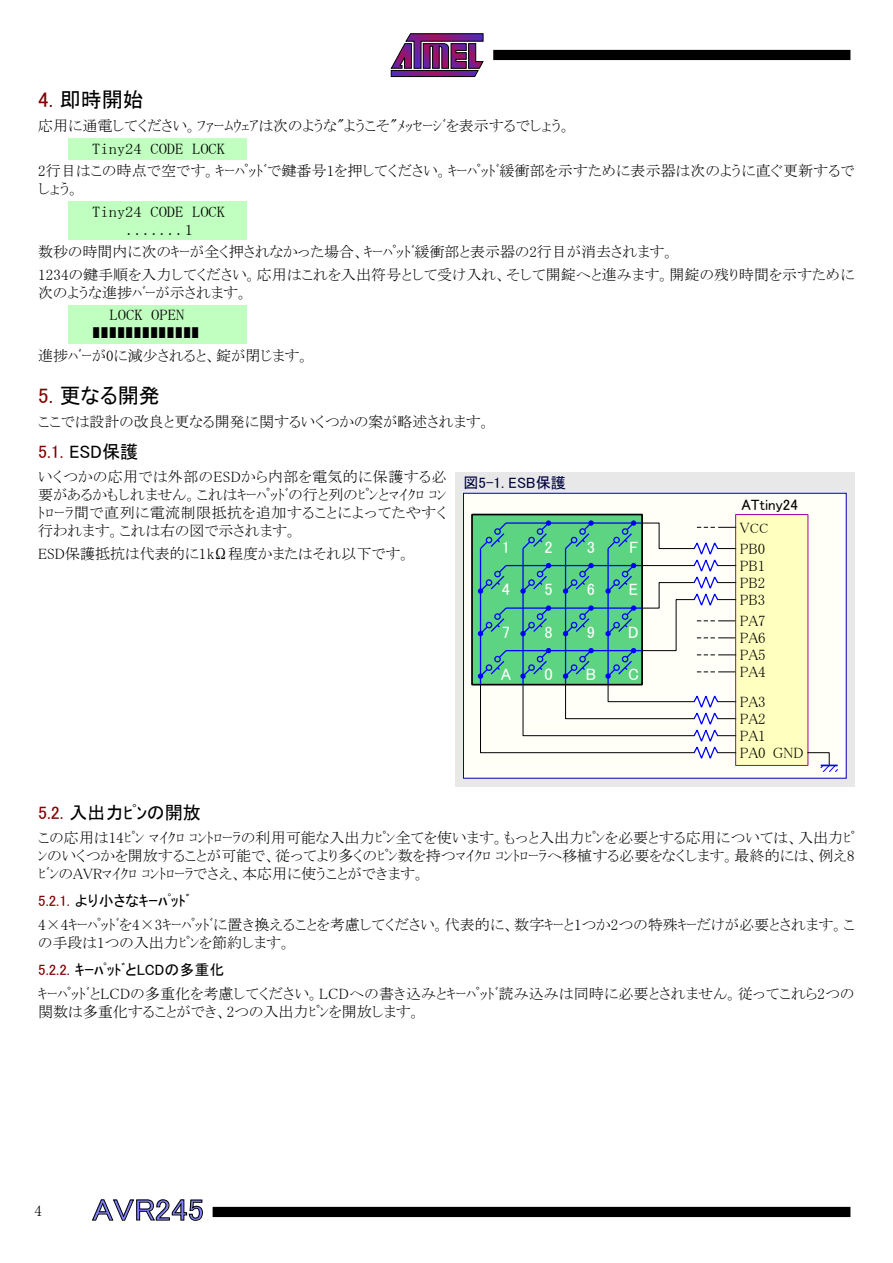
<style>
.page{position:relative;width:893px;height:1263px;background:#fff}
.page>*{position:absolute;margin:0;border:0;box-sizing:border-box;transform-origin:0 0}
.t1{font:30px "MS P Gothic";color:#8080ff;scale:1.1 1}
.t2{font:21px "MS P Gothic";color:#000}
.t3{font:18px "MS P Gothic";color:#000}
.t4{font:16.5px "MS P Gothic";color:#fff}
.t5{font:15px/18px "MS P Mincho";color:#000;text-align:justify}
.t6{font:15px "MS P Gothic";color:#000}
.t7{font:15px/18px "MS Mincho";color:#000;text-align:center;scale:1.1 1}
.t8{font:15px "MS Mincho";color:#000;scale:.55 1}
.t9{font:15px "MS P Gothic";color:#000040}
.t10{font:13.5px "MS P Mincho";color:#000}
.s1{color:#800000}
.s2{font-size:15px}
</style>
<div class="page">
<svg style="left:390px;top:33px;width:94px;height:44px"></svg>
<div style="left:493px;top:50px;width:357px;height:10px;background:#000"></div>
<div style="left:213px;top:1207px;width:637px;height:10px;background:#000"></div>
<svg style="left:92px;top:1199px;width:111px;height:22px"></svg>
<div style="left:68px;top:138px;width:179px;height:21px;background:#c0ffc0"></div>
<div style="left:68px;top:202px;width:179px;height:38px;background:#c0ffc0"></div>
<div style="left:68px;top:305px;width:179px;height:38px;background:#c0ffc0"></div>
<div style="left:455px;top:472px;width:400px;height:315px;background:#e8e8e8"></div>
<div style="left:463px;top:493px;width:383px;height:285px;background:#fffff7"></div>
<div style="left:463px;top:493px;width:384px;height:286px;border:1px solid #0000c0"></div>
<div style="left:472px;top:514px;width:170px;height:171px;background:#5cd481"></div>
<div style="left:471px;top:514px;width:172px;height:171px;border:2px solid #000"></div>
<div style="left:736px;top:514px;width:72px;height:251px;background:#ffffc0"></div>
<svg style="left:807px;top:752px;width:31px;height:20px"></svg>
<svg style="left:478px;top:520px;width:258px;height:242px"></svg>
<h2 class="t2" style="left:38px;top:89px;width:107px"><span class="s1">4.</span> 即時開始</h2>
<p class="t5" style="left:38px;top:117px;width:534px">応用に通電してください。ﾌｧｰﾑｳｪｱは次のような"ようこそ"ﾒｯｾｰｼﾞを表示するでしょう。</p>
<p class="t7" style="left:92px;top:139px;width:122px">Tiny24 CODE LOCK</p>
<p class="t5" style="left:38px;top:162px;width:818px">2行目はこの時点で空です。ｷｰﾊﾟｯﾄﾞで鍵番号1を押してください。ｷｰﾊﾟｯﾄﾞ緩衝部を示すために表示器は次のように直ぐ更新するでしょう。</p>
<p class="t7" style="left:92px;top:202px;width:122px">Tiny24 CODE LOCK .......1</p>
<p class="t5" style="left:38px;top:241px;width:818px;line-height:22.5px">数秒の時間内に次のｷｰが全く押されなかった場合、ｷｰﾊﾟｯﾄﾞ緩衝部と表示器の2行目が消去されます。<br>1234の鍵手順を入力してください。応用はこれを入出符号として受け入れ、そして開錠へと進みます。開錠の残り時間を示すために</p>
<p class="t5" style="left:38px;top:283px;width:211px">次のような進捗ﾊﾞｰが示されます。</p>
<p class="t7" style="left:110px;top:306px;width:69px">LOCK OPEN</p>
<p class="t8" style="left:92px;top:325px;width:197px">■■■■■■■■■■■■■</p>
<p class="t5" style="left:38px;top:346px;width:273px">進捗ﾊﾞｰが0に減少されると、錠が閉じます。</p>
<h2 class="t2" style="left:38px;top:385px;width:123px"><span class="s1">5.</span> 更なる開発</h2>
<p class="t5" style="left:38px;top:412px;width:454px">ここでは設計の改良と更なる開発に関するいくつかの案が略述されます。</p>
<p class="t3" style="left:38px;top:443px;width:101px"><span class="s1">5.1.</span> ESD保護</p>
<p class="t5" style="left:38px;top:468px;width:410px">いくつかの応用では外部のESDから内部を電気的に保護する必要があるかもしれません。これはｷｰﾊﾟｯﾄﾞの行と列のﾋﾟﾝとﾏｲｸﾛ ｺﾝﾄﾛｰﾗ間で直列に電流制限抵抗を追加することによってたやすく行われます。これは右の図で示されます。</p>
<p class="t5" style="left:38px;top:544px;width:374px">ESD保護抵抗は代表的に1kΩ程度かまたはそれ以下です。</p>
<p class="t9" style="left:463px;top:475px;width:104px">図5-1. ESB保護</p>
<p class="t6" style="left:741px;top:497px;width:58px">ATtiny24</p>
<p class="t5" style="left:740px;top:540px;width:27px">PB0</p>
<p class="t10" style="left:740px;top:521px;width:30px"><span class="s2">V</span>CC</p>
<p class="t4" style="left:502px;top:539px;width:10px">1</p>
<p class="t4" style="left:544px;top:539px;width:10px">2</p>
<p class="t4" style="left:587px;top:539px;width:10px">3</p>
<p class="t4" style="left:629px;top:539px;width:11px">F</p>
<p class="t4" style="left:502px;top:581px;width:10px">4</p>
<p class="t4" style="left:544px;top:581px;width:10px">5</p>
<p class="t4" style="left:587px;top:581px;width:10px">6</p>
<p class="t4" style="left:629px;top:581px;width:11px">E</p>
<p class="t4" style="left:502px;top:624px;width:10px">7</p>
<p class="t4" style="left:544px;top:624px;width:10px">8</p>
<p class="t4" style="left:587px;top:624px;width:10px">9</p>
<p class="t4" style="left:628px;top:624px;width:12px">D</p>
<p class="t4" style="left:501px;top:666px;width:12px">A</p>
<p class="t4" style="left:544px;top:666px;width:10px">0</p>
<p class="t4" style="left:586px;top:666px;width:12px">B</p>
<p class="t4" style="left:628px;top:666px;width:12px">C</p>
<p class="t5" style="left:740px;top:557px;width:27px;line-height:17px">PB1<br>PB2<br>PB3</p>
<p class="t5" style="left:740px;top:612px;width:27px;line-height:17px">PA7<br>PA6<br>PA5<br>PA4</p>
<p class="t5" style="left:740px;top:693px;width:27px;line-height:17px">PA3<br>PA2<br>PA1<br>PA0</p>
<p class="t5" style="left:773px;top:744px;width:32px">GND</p>
<p class="t3" style="left:38px;top:804px;width:164px"><span class="s1">5.2.</span> 入出力ﾋﾟﾝの開放</p>
<p class="t5" style="left:38px;top:829px;width:818px">この応用は14ﾋﾟﾝ ﾏｲｸﾛ ｺﾝﾄﾛｰﾗの利用可能な入出力ﾋﾟﾝ全てを使います。もっと入出力ﾋﾟﾝを必要とする応用については、入出力ﾋﾟﾝのいくつかを開放することが可能で、従ってより多くのﾋﾟﾝ数を持つﾏｲｸﾛ ｺﾝﾄﾛｰﾗへ移植する必要をなくします。最終的には、例え8ﾋﾞﾝのAVRﾏｲｸﾛ ｺﾝﾄﾛｰﾗでさえ、本応用に使うことができます。</p>
<p class="t6" style="left:38px;top:893px;width:153px"><span class="s1">5.2.1.</span> より小さなｷｰﾊﾟｯﾄﾞ</p>
<p class="t5" style="left:38px;top:916px;width:818px">4×4ｷｰﾊﾟｯﾄﾞを4×3ｷｰﾊﾟｯﾄﾞに置き換えることを考慮してください。代表的に、数字ｷｰと1つか2つの特殊ｷｰだけが必要とされます。この手段は1つの入出力ﾋﾟﾝを節約します。</p>
<p class="t6" style="left:38px;top:962px;width:188px"><span class="s1">5.2.2.</span> ｷｰﾊﾟｯﾄﾞとLCDの多重化</p>
<p class="t5" style="left:38px;top:985px;width:818px">ｷｰﾊﾟｯﾄﾞとLCDの多重化を考慮してください。LCDへの書き込みとｷｰﾊﾟｯﾄﾞ読み込みは同時に必要とされません。従ってこれら2つの関数は多重化することができ、2つの入出力ﾋﾟﾝを開放します。</p>
<p class="t5" style="left:35px;top:1202px;width:9px">4</p>
<h1 class="t1" style="left:92px;top:1195px;width:103px">AVR245</h1>
</div>
